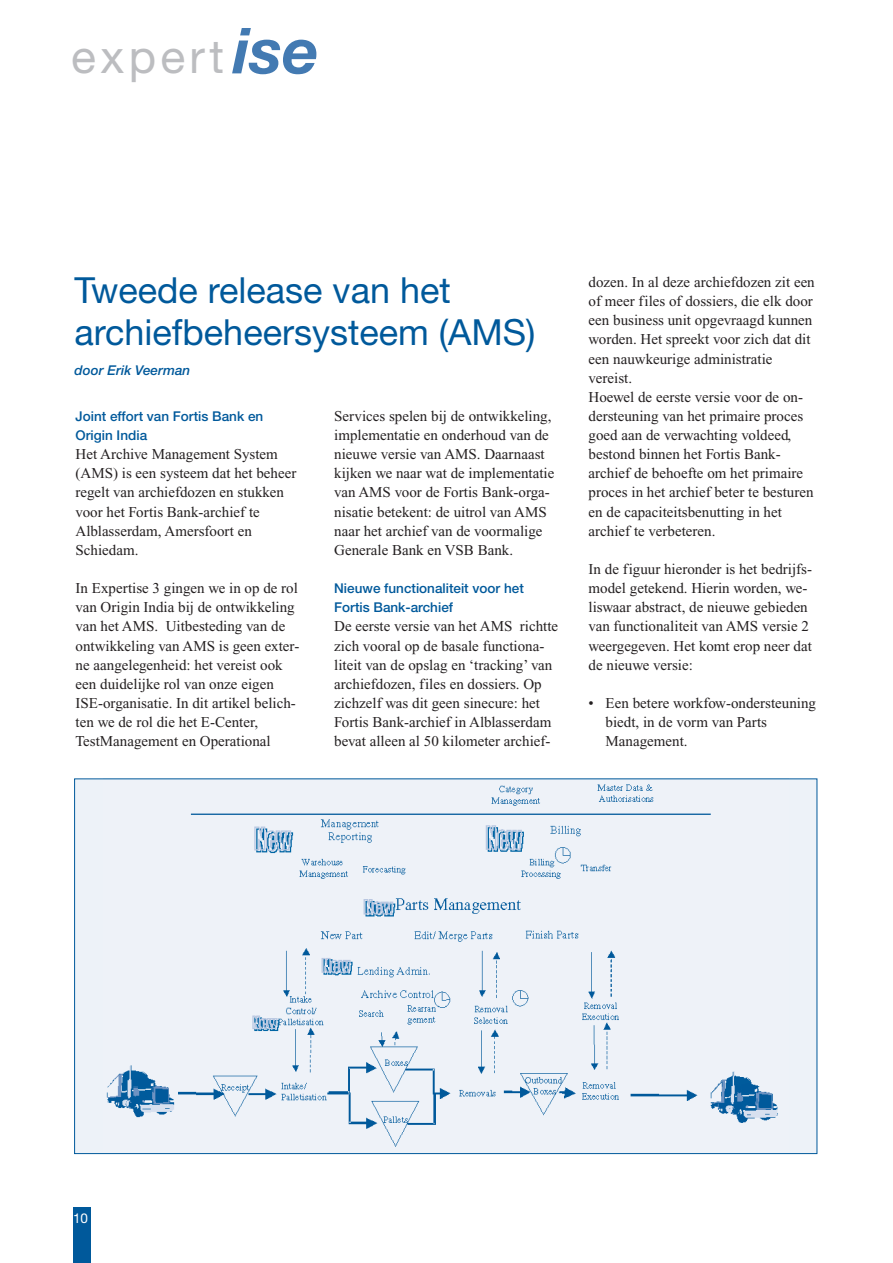
<style>
.page{position:relative;width:893px;height:1263px;background:#fff}
.page>*{position:absolute;margin:0;border:0;box-sizing:border-box;transform-origin:0 0}
.t1{font:46.2px "Helvetica Neue";letter-spacing:.095em;color:#bcbdc0}
.t2{font:36px/42px "Helvetica Neue";color:#00599b}
.t3{font:15px/19.2px "Times New Roman";color:#231f20}
.t4{font:500 13.5px/19.2px "Helvetica Neue";color:#00599b}
.t5{font:italic 500 13.5px "Helvetica Neue";color:#00599b}
.t6{font:13.5px "Helvetica Neue";color:#fff}
.s1{font-weight:700;font-style:italic;font-size:63.6px;color:#437ab2}
</style>
<div class="page">
<div style="left:73px;top:1207px;width:17px;height:56px;background:#00599b"></div>
<div style="left:75px;top:779px;width:742px;height:375px;background:#edf2f8"></div>
<img style="left:106px;top:784px;width:672px;height:363px">
<h1 class="t1" style="left:71px;top:40px;width:249px">expert<span class="s1">ise</span></h1>
<h2 class="t2" style="left:75px;top:272px;width:462px">Tweede release van het archiefbeheersysteem (AMS)</h2>
<p class="t5" style="left:75px;top:365px;width:117px">door Erik Veerman</p>
<p class="t4" style="left:76px;top:408px;width:189px">Joint effort van Fortis Bank en<br>Origin India</p>
<p class="t3" style="left:76px;top:446px;width:222px">Het Archive Management System (AMS) is een systeem dat het beheer regelt van archiefdozen en stukken voor het Fortis Bank-archief te<br>Alblasserdam, Amersfoort en<br>Schiedam.</p>
<p class="t3" style="left:76px;top:580px;width:225px">In Expertise 3 gingen we in op de rol van Origin India bij de ontwikkeling van het AMS. Uitbesteding van de ontwikkeling van AMS is geen exter&shy;ne aangelegenheid: het vereist ook een duidelijke rol van onze eigen ISE-organisatie. In dit artikel belich&shy;ten we de rol die het E-Center, TestManagement en Operational</p>
<p class="t3" style="left:334px;top:408px;width:222px">Services spelen bij de ontwikkeling, implementatie en onderhoud van de nieuwe versie van AMS. Daarnaast kijken we naar wat de implementatie van AMS voor de Fortis Bank-orga&shy;nisatie betekent: de uitrol van AMS naar het archief van de voormalige Generale Bank en VSB Bank.</p>
<p class="t4" style="left:334px;top:580px;width:191px">Nieuwe functionaliteit voor het<br>Fortis Bank-archief</p>
<p class="t3" style="left:334px;top:618px;width:225px">De eerste versie van het AMS richtte zich vooral op de basale functiona&shy;liteit van de opslag en ‘tracking’ van archiefdozen, files en dossiers. Op zichzelf was dit geen sinecure: het Fortis Bank-archief in Alblasserdam bevat alleen al 50 kilometer archief-</p>
<p class="t3" style="left:588px;top:274px;width:228px">dozen. In al deze archiefdozen zit een of meer files of dossiers, die elk door een business unit opgevraagd kunnen worden. Het spreekt voor zich dat dit een nauwkeurige administratie vereist.<br>Hoewel de eerste versie voor de on&shy;dersteuning van het primaire proces goed aan de verwachting voldeed, bestond binnen het Fortis Bank&shy;archief de behoefte om het primaire proces in het archief beter te besturen en de capaciteitsbenutting in het archief te verbeteren.</p>
<p class="t3" style="left:588px;top:561px;width:225px">In de figuur hieronder is het bedrijfs&shy;model getekend. Hierin worden, we&shy;liswaar abstract, de nieuwe gebieden van functionaliteit van AMS versie 2 weergegeven. Het komt erop neer dat de nieuwe versie:</p>
<p class="t3" style="left:605px;top:695px;width:212px;text-indent:-17px">• Een betere workfow-ondersteuning biedt, in de vorm van Parts<br>Management.</p>
<p class="t6" style="left:73px;top:1213px;width:17px">10</p>
</div>
